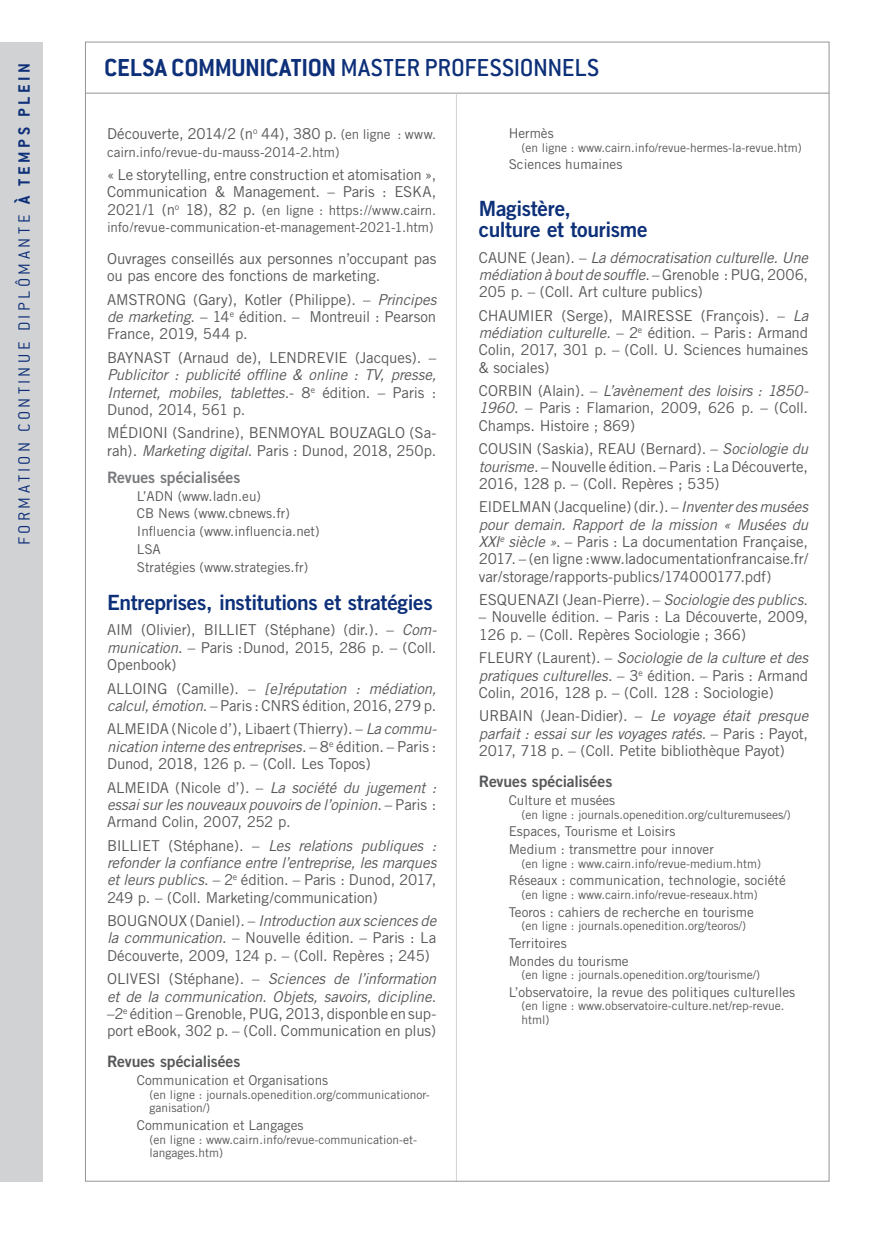
<style>
.page{position:relative;width:872px;height:1242px;background:#fff}
.page>*{position:absolute;margin:0;border:0;box-sizing:border-box;transform-origin:0 0}
.t1{font:500 27px "Conduit ITC";letter-spacing:-.005em;color:#0d3079}
.t2{font:21px/21px "Trade Gothic Bold Two";letter-spacing:-.015em;color:#0d3079}
.t3{font:300 18px "Conduit ITC";letter-spacing:.19em;color:#0d3079}
.t4{font:15.75px "Trade Gothic Bold Two";letter-spacing:-.01em;color:#57585a}
.t5{font:15.75px "Trade Gothic Bold Two";letter-spacing:-.01em;color:#787a7d}
.t6{font:15px/17.2px "Trade Gothic";letter-spacing:-.01em;color:#57585a;text-align:justify}
.t7{font:italic 15px/17.2px "Trade Gothic";letter-spacing:-.015em;color:#57585a;text-align:justify}
.t8{font:13.5px/17.7px "Trade Gothic";color:#57585a}
.t9{font:12px/13.5px "Trade Gothic";color:#57585a}
.s1{font-weight:700}
.s2{font-size:13.5px}
.s3{font-size:15px}
.s4{font-style:italic}
.s5{font-style:normal}
</style>
<div class="page">
<hr style="left:85px;top:93px;width:744px;height:1px;background:#939598">
<hr style="left:456px;top:94px;width:1px;height:1087px;background:#d1d2d4">
<div style="left:0;top:42px;width:43px;height:1139px;background:#d1d2d4"></div>
<p class="t3" style="left:14px;top:545px;width:484px;rotate:-90deg">FORMATION CONTINUE DIPLÔMANTE <span class="s1">À TEM PS PLEIN</span></p>
<h1 class="t1" style="left:104px;top:52px;width:496px"><span class="s1">CELSA COMMUNICATION</span> MASTER PROFESSIONNELS</h1>
<p class="t6" style="left:107px;top:125px;width:331px">Découverte, 2014/2 (n<sup>o</sup> 44), 380 p. <span class="s2">(en ligne : www.</span></p>
<p class="t8" style="left:107px;top:143px;width:234px">cairn.info/revue-du-mauss-2014-2.htm)</p>
<p class="t6" style="left:107px;top:166px;width:331px">« Le storytelling, entre construction et atomisation »,<br>Communication &amp; Management. – Paris : ESKA,</p>
<p class="t8" style="left:107px;top:201px;width:331px;line-height:17.2px"><span class="s3">2021/1 (n</span><sup>o</sup> <span class="s3">18), 82 p.</span> (en ligne : https://www.cairn. info/revue-communication-et-management-2021-1.htm)</p>
<p class="t6" style="left:107px;top:250px;width:331px">Ouvrages conseillés aux personnes n’occupant pas ou pas encore des fonctions de marketing.</p>
<p class="t6" style="left:107px;top:291px;width:331px">AMSTRONG (Gary), Kotler (Philippe). – <span class="s4">Principes de marketing</span>. – 14<sup>e</sup> édition. – Montreuil : Pearson France, 2019, 544 p.</p>
<p class="t6" style="left:107px;top:349px;width:331px">BAYNAST (Arnaud de), LENDREVIE (Jacques). –</p>
<p class="t7" style="left:107px;top:366px;width:331px">Publicitor : publicité offline &amp; online : TV, presse, Internet, mobiles, tablettes<span class="s5">.- 8</span><sup>e</sup> <span class="s5">édition. – Paris :<br>Dunod, 2014, 561 p.</span></p>
<p class="t6" style="left:107px;top:424px;width:331px">MÉDIONI (Sandrine), BENMOYAL BOUZAGLO (Sa&shy;rah). <span class="s4">Marketing digital</span>. Paris : Dunod, 2018, 250p.</p>
<p class="t5" style="left:107px;top:467px;width:135px">Revues spécialisées</p>
<p class="t8" style="left:137px;top:487px;width:184px">L’ADN (www.ladn.eu)<br>CB News (www.cbnews.fr)<br>Influencia (www.influencia.net)<br>LSA<br>Stratégies (www.strategies.fr)</p>
<h2 class="t2" style="left:107px;top:591px;width:327px">Entreprises, institutions et stratégies</h2>
<p class="t6" style="left:107px;top:621px;width:331px">AIM (Olivier), BILLIET (Stéphane) (dir.). – <span class="s4">Com&shy;munication</span>. – Paris :Dunod, 2015, 286 p. – (Coll.<br>Openbook)</p>
<p class="t6" style="left:107px;top:679px;width:331px">ALLOING (Camille). – <span class="s4">[e]réputation : médiation, calcul, émotion</span>. – Paris : CNRS édition, 2016, 279 p.</p>
<p class="t6" style="left:107px;top:720px;width:331px">ALMEIDA (Nicole d’), Libaert (Thierry). – <span class="s4">La commu&shy;nication interne des entreprises</span>. – 8<sup>e</sup> édition. – Paris :<br>Dunod, 2018, 126 p. – (Coll. Les Topos)</p>
<p class="t7" style="left:107px;top:778px;width:331px"><span class="s5">ALMEIDA (Nicole d’). –</span> La société du jugement : essai sur les nouveaux pouvoirs de l’opinion<span class="s5">. – Paris :<br>Armand Colin, 2007, 252 p.</span></p>
<p class="t6" style="left:107px;top:836px;width:18px">Billie</p>
<p class="t7" style="left:107px;top:836px;width:331px;text-indent:44px"><span class="s5">t (Stéphane). –</span> Les relations publiques : refonder la confiance entre l’entreprise, les marques et leurs publics<span class="s5">. – 2</span><sup>e</sup> <span class="s5">édition. – Paris : Dunod, 2017, 249 p. – (Coll. Marketing/communication)</span></p>
<p class="t6" style="left:107px;top:912px;width:331px">BOUGNOUX (Daniel). – <span class="s4">Introduction aux sciences de la communication</span>. – Nouvelle édition. – Paris : La Découverte, 2009, 124 p. – (Coll. Repères ; 245)</p>
<p class="t6" style="left:107px;top:970px;width:9px">Olivesi</p>
<p class="t6" style="left:107px;top:970px;width:331px;text-indent:62px">(Stéphane). – <span class="s4">Sciences de l’information et de la communication. Objets, savoirs, dicipline</span>. –2<sup>e</sup> édition – Grenoble, PUG, 2013, disponble en sup&shy;port eBook, 302 p. – (Coll. Communication en plus)</p>
<p class="t4" style="left:107px;top:1052px;width:135px">Revues spécialisées</p>
<p class="t8" style="left:137px;top:1071px;width:193px">Communication et Organisations</p>
<p class="t9" style="left:150px;top:1087px;width:282px">(en ligne : journals.openedition.org/communicationor&shy;ganisation/)</p>
<p class="t8" style="left:137px;top:1116px;width:168px">Communication et Langages</p>
<p class="t9" style="left:150px;top:1132px;width:269px">(en ligne : www.cairn.info/revue-communication-et&shy;langages.htm)</p>
<p class="t8" style="left:508px;top:124px;width:46px">H ermès</p>
<p class="t9" style="left:521px;top:140px;width:282px">(en ligne : www.cairn.info/revue-hermes-la-revue.htm)</p>
<p class="t8" style="left:508px;top:155px;width:115px">Sciences humaines</p>
<h2 class="t2" style="left:479px;top:197px;width:170px">Magistère,<br>culture et tourisme</h2>
<p class="t6" style="left:479px;top:248px;width:331px">CAUNE (Jean). – <span class="s4">La démocratisation culturelle. Une médiation à bout de souffle</span>. – Grenoble : PUG, 2006, 205 p. – (Coll. Art culture publics)</p>
<p class="t6" style="left:479px;top:307px;width:30px">Chaumier</p>
<p class="t6" style="left:479px;top:307px;width:331px;text-indent:83px">(Serge), MAIRESSE (François). – <span class="s4">La médiation culturelle</span>. – 2<sup>e</sup> édition. – Paris : Armand Colin, 2017, 301 p. – (Coll. U. Sciences humaines &amp; sociales)</p>
<p class="t6" style="left:479px;top:382px;width:331px">CORBIN (Alain). – <span class="s4">L’avènement des loisirs : 1850- 1960</span>. – Paris : Flamarion, 2009, 626 p. – (Coll.<br>Champs. H istoire ; 869)</p>
<p class="t6" style="left:479px;top:440px;width:29px">Cousin</p>
<p class="t6" style="left:537px;top:440px;width:81px">(Saskia), Reau</p>
<p class="t6" style="left:479px;top:440px;width:331px;text-indent:162px">(Bernard). – <span class="s4">Sociologie du tourisme</span>. – Nouvelle édition. – Paris : La Découverte, 2016, 128 p. – (Coll. Repères ; 535)</p>
<p class="t6" style="left:479px;top:498px;width:331px">EIDELMAN (Jacqueline) (dir.). – <span class="s4">Inventer des musées pour demain. Rapport de la mission « Musées du XXI</span><sup>e</sup> <span class="s4">siècle »</span>. – Paris : La documentation Française, 2017. – (en ligne :www.ladocumentationfrancaise.fr/ var/storage/rapports-publics/174000177.pdf)</p>
<p class="t6" style="left:479px;top:591px;width:19px">Esquenazi</p>
<p class="t7" style="left:562px;top:591px;width:247px"><span class="s5">(Jean-Pierre). –</span> Sociologie des publics<span class="s5">.</span></p>
<p class="t6" style="left:479px;top:608px;width:331px">– Nouvelle édition. – Paris : La Découverte, 2009,<br>126 p. – (Coll. Repères Sociologie ; 366)</p>
<p class="t6" style="left:479px;top:649px;width:18px">Fleury</p>
<p class="t6" style="left:479px;top:649px;width:331px;text-indent:58px">(Laurent). – <span class="s4">Sociologie de la culture et des pratiques culturelles</span>. – 3<sup>e</sup> édition. – Paris : Armand Colin, 2016, 128 p. – (Coll. 128 : Sociologie)</p>
<p class="t6" style="left:479px;top:707px;width:20px">Urbain</p>
<p class="t6" style="left:479px;top:707px;width:331px;text-indent:62px">(Jean-Didier). – <span class="s4">Le voyage était presque parfait : essai sur les voyages ratés</span>. – Paris : Payot, 2017, 718 p. – (Coll. Petite bibliothèque Payot)</p>
<p class="t4" style="left:479px;top:772px;width:135px">Revues spécialisées</p>
<p class="t8" style="left:508px;top:791px;width:108px">Culture et musées</p>
<p class="t9" style="left:521px;top:807px;width:271px">(en ligne : journals.openedition.org/culturemusees/)</p>
<p class="t8" style="left:508px;top:822px;width:207px">Espaces, Tourisme et Loisirs<br>Medium : transmettre pour innover</p>
<p class="t9" style="left:521px;top:856px;width:241px">(en ligne : www.cairn.info/revue-medium.htm)</p>
<p class="t8" style="left:508px;top:871px;width:279px">Réseaux : communication, technologie, société</p>
<p class="t9" style="left:521px;top:887px;width:238px">(en ligne : www.cairn.info/revue-reseaux.htm)</p>
<p class="t8" style="left:508px;top:902px;width:247px">Teoros : cahiers de recherche en tourisme</p>
<p class="t9" style="left:521px;top:919px;width:226px">(en ligne : journals.openedition.org/teoros/)</p>
<p class="t8" style="left:508px;top:934px;width:121px">Territoires<br>Mondes du tourisme</p>
<p class="t9" style="left:521px;top:968px;width:240px">(en ligne : journals.openedition.org/tourisme/)</p>
<p class="t8" style="left:508px;top:983px;width:288px">L’observatoire, la revue des politiques culturelles</p>
<p class="t9" style="left:521px;top:999px;width:264px">(en ligne : www.observatoire-culture.net/rep-revue. html)</p>
</div>
